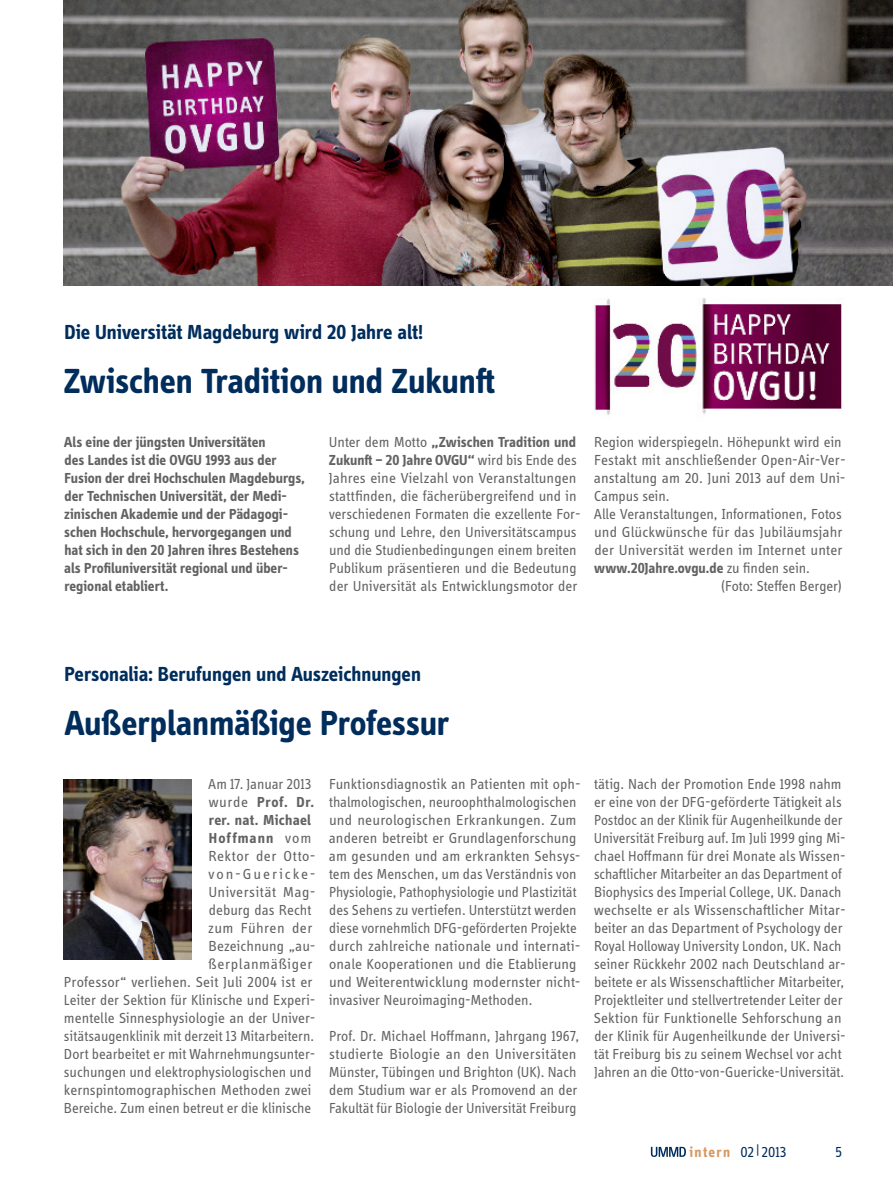
<style>
.page{position:relative;width:893px;height:1191px;background:#fff}
.page>*{position:absolute;margin:0;border:0;box-sizing:border-box;transform-origin:0 0}
.t1{font:700 36px "Info Display OT";letter-spacing:-.005em;color:#002d5c}
.t2{font:700 21px "Info Display OT";color:#002d5c}
.t3{font:15px/18px "Info Display OT";color:#626262}
.t4{font:700 15px/18px "Info Display OT";letter-spacing:.005em;color:#626262}
.t5{font:15px "Info Display OT";letter-spacing:.025em;color:#626262}
.t6{font:15px "Info Display OT";letter-spacing:.04em;color:#626262}
.t7{font:15px "Info Display OT";color:#002d5c}
.t8{font:15px "Info Display OT";letter-spacing:.12em;color:#626262}
.t9{font:700 15px "Info Display OT";letter-spacing:.065em;color:#626262}
.s1{font-weight:700}
.s2{font-weight:400}
.s3{font-weight:700;color:#d79862}
</style>
<div class="page">
<img style="left:64px;top:780px;width:127px;height:180px">
<img style="left:594px;top:298px;width:248px;height:117px">
<img style="left:64px;top:0;width:829px;height:285px">
<svg style="left:651px;top:1146px;width:35px;height:11px"></svg>
<h2 class="t2" style="left:64px;top:319px;width:360px">Die Universität Magdeburg wird 20 Jahre alt!</h2>
<h1 class="t1" style="left:63px;top:359px;width:433px">Zwischen Tradition und Zukunft</h1>
<p class="t4" style="left:64px;top:433px;width:242px">Als eine der jüngsten Universitäten<br>des Landes ist die OVGU 1993 aus der Fusion der drei Hochschulen Magdeburgs, der Technischen Universität, der Medi&shy;zinischen Akademie und der Pädagogi&shy;schen Hochschule, hervorgegangen und hat sich in den 20 Jahren ihres Bestehens als Profiluniversität regional und über&shy;regional etabliert.</p>
<p class="t3" style="left:329px;top:433px;width:253px">Unter dem Motto <span class="s1">„Zwischen Tradition und Zukunft – 20 Jahre OVGU“</span> wird bis Ende des Jahres eine Vielzahl von Veranstaltungen stattfinden, die fächerübergreifend und in verschiedenen Formaten die exzellente For&shy;schung und Lehre, den Universitätscampus und die Studienbedingungen einem breiten Publikum präsentieren und die Bedeutung der Universität als Entwicklungsmotor der</p>
<p class="t3" style="left:594px;top:433px;width:249px">Region widerspiegeln. Höhepunkt wird ein</p>
<p class="t3" style="left:594px;top:451px;width:253px">Festakt mit anschließender Open-Air-Ver-</p>
<p class="t3" style="left:594px;top:469px;width:253px">anstaltung am 20. Juni 2013 auf dem Uni-</p>
<p class="t3" style="left:594px;top:487px;width:77px">Campus sein.</p>
<p class="t3" style="left:594px;top:505px;width:249px">Alle Veranstaltungen, Informationen, Fotos</p>
<p class="t3" style="left:594px;top:523px;width:250px">und Glückwünsche für das Jubiläumsjahr</p>
<p class="t3" style="left:594px;top:541px;width:250px">der Universität werden im Internet unter</p>
<p class="t4" style="left:594px;top:559px;width:217px">www.20Jahre.ovgu.de <span class="s2">zu finden sein.</span></p>
<p class="t3" style="left:721px;top:577px;width:123px">(Foto: Steffen Berger)</p>
<h2 class="t2" style="left:64px;top:661px;width:358px">Personalia: Berufungen und Auszeichnungen</h2>
<h1 class="t1" style="left:65px;top:701px;width:386px">Außerplanmäßige Professur</h1>
<p class="t3" style="left:208px;top:775px;width:105px">Am 17. Januar 2013</p>
<p class="t4" style="left:209px;top:793px;width:107px"><span class="s2">wurde</span> Prof. Dr.</p>
<p class="t4" style="left:209px;top:811px;width:103px">rer. nat. Michael</p>
<p class="t9" style="left:209px;top:829px;width:104px">Hoffmann <span class="s2">vom</span></p>
<p class="t5" style="left:209px;top:847px;width:109px">Rektor der Otto-</p>
<p class="t8" style="left:209px;top:865px;width:108px">von-Guericke-</p>
<p class="t5" style="left:208px;top:883px;width:109px">Universität Mag-</p>
<p class="t3" style="left:209px;top:901px;width:104px">deburg das Recht</p>
<p class="t5" style="left:208px;top:919px;width:106px">zum Führen der</p>
<p class="t3" style="left:209px;top:937px;width:109px">Bezeichnung „au-</p>
<p class="t6" style="left:209px;top:955px;width:105px">ßerplanmäßiger</p>
<p class="t3" style="left:64px;top:973px;width:250px">Professor“ verliehen. Seit Juli 2004 ist er</p>
<p class="t3" style="left:64px;top:991px;width:253px">Leiter der Sektion für Klinische und Experi-</p>
<p class="t3" style="left:64px;top:1009px;width:253px">mentelle Sinnesphysiologie an der Univer-</p>
<p class="t3" style="left:64px;top:1027px;width:252px">sitätsaugenklinik mit derzeit 13 Mitarbeitern.</p>
<p class="t3" style="left:64px;top:1045px;width:253px">Dort bearbeitet er mit Wahrnehmungsunter-</p>
<p class="t3" style="left:64px;top:1063px;width:249px">suchungen und elektrophysiologischen und</p>
<p class="t3" style="left:64px;top:1081px;width:249px">kernspintomographischen Methoden zwei</p>
<p class="t3" style="left:64px;top:1099px;width:249px">Bereiche. Zum einen betreut er die klinische</p>
<p class="t3" style="left:329px;top:775px;width:253px">Funktionsdiagnostik an Patienten mit oph&shy;thalmologischen, neuroophthalmologischen und neurologischen Erkrankungen. Zum anderen betreibt er Grundlagenforschung am gesunden und am erkrankten Sehsys&shy;tem des Menschen, um das Verständnis von Physiologie, Pathophysiologie und Plastizität des Sehens zu vertiefen. Unterstützt werden diese vornehmlich DFG-geförderten Projekte durch zahlreiche nationale und internati&shy;onale Kooperationen und die Etablierung und Weiterentwicklung modernster nicht&shy;invasiver Neuroimaging-Methoden.</p>
<p class="t3" style="left:329px;top:1027px;width:252px">Prof. Dr. Michael Hoffmann, Jahrgang 1967, studierte Biologie an den Universitäten Münster, Tübingen und Brighton (UK). Nach dem Studium war er als Promovend an der Fakultät für Biologie der Universität Freiburg</p>
<p class="t3" style="left:594px;top:775px;width:253px">tätig. Nach der Promotion Ende 1998 nahm er eine von der DFG-geförderte Tätigkeit als Postdoc an der Klinik für Augenheilkunde der Universität Freiburg auf. Im Juli 1999 ging Mi&shy;chael Hoffmann für drei Monate als Wissen&shy;schaftlicher Mitarbeiter an das Department of Biophysics des Imperial College, UK. Danach wechselte er als Wissenschaftlicher Mitar&shy;beiter an das Department of Psychology der Royal Holloway University London, UK. Nach seiner Rückkehr 2002 nach Deutschland ar&shy;beitete er als Wissenschaftlicher Mitarbeiter, Projektleiter und stellvertretender Leiter der Sektion für Funktionelle Sehforschung an der Klinik für Augenheilkunde der Universi&shy;tät Freiburg bis zu seinem Wechsel vor acht Jahren an die Otto-von-Guericke-Universität.</p>
<p class="t7" style="left:689px;top:1143px;width:99px"><span class="s3">intern</span> 02|2013</p>
<p class="t7" style="left:835px;top:1143px;width:8px">5</p>
</div>
